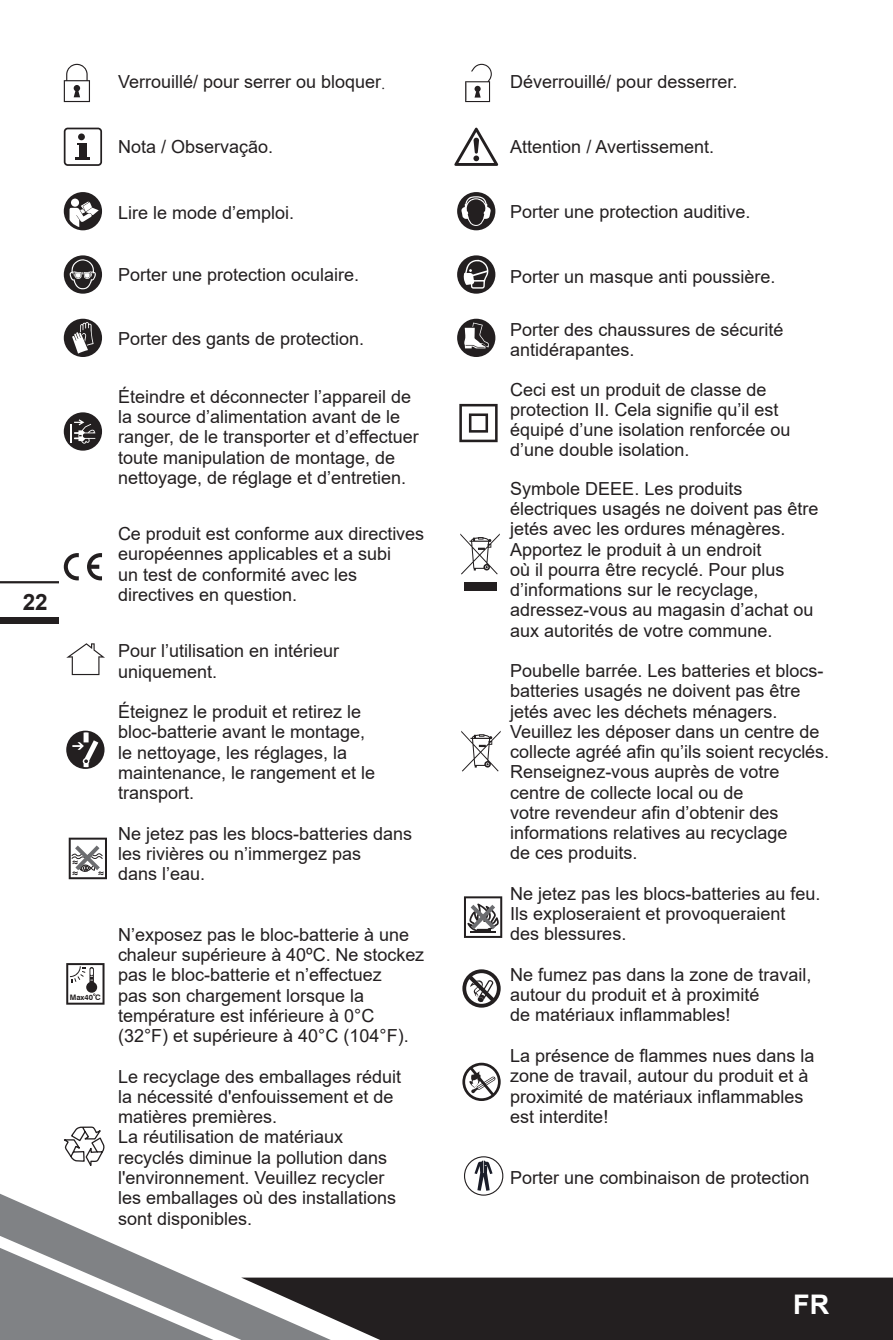
<style>
.page{position:relative;width:893px;height:1340px;background:#fff}
.page>*{position:absolute;margin:0;border:0;box-sizing:border-box;transform-origin:0 0}
.t1{font:700 27px "Arial";color:#fff}
.t2{font:700 22.5px "Arial";color:#231f20}
.t3{font:18px/20.2px "Arial";color:#231f20}
.t4{font:700 7.65px "Swiss 721 BT";color:#231f20}
.s1{font-family:"Adobe Song Std";font-weight:300}
</style>
<div class="page">
<div style="left:331px;top:1277px;width:562px;height:62px;background:#231f20"></div>
<svg style="left:0;top:1193px;width:331px;height:146px"></svg>
<hr style="left:0;top:581px;width:59px;height:2px;background:#231f20">
<div style="left:0;top:617px;width:59px;height:6px;background:#231f20"></div>
<svg style="left:64px;top:64px;width:26px;height:38px"></svg>
<svg style="left:465px;top:64px;width:27px;height:38px"></svg>
<svg style="left:64px;top:128px;width:38px;height:38px"></svg>
<div style="left:79px;top:143px;width:8px;height:15px;background:#231f20"></div>
<hr style="left:76px;top:157px;width:14px;height:3px;background:#231f20">
<svg style="left:454px;top:127px;width:45px;height:39px"></svg>
<div style="left:64px;top:192px;width:38px;height:38px;background:#231f20;border-radius:50%"></div>
<svg style="left:71px;top:198px;width:8px;height:9px"></svg>
<svg style="left:70px;top:201px;width:29px;height:26px"></svg>
<div style="left:457px;top:192px;width:38px;height:38px;background:#231f20;border-radius:50%"></div>
<svg style="left:461px;top:196px;width:30px;height:30px"></svg>
<svg style="left:64px;top:255px;width:38px;height:39px"></svg>
<div style="left:457px;top:255px;width:38px;height:39px;background:#231f20;border-radius:50%"></div>
<svg style="left:464px;top:259px;width:24px;height:30px"></svg>
<div style="left:64px;top:319px;width:38px;height:38px;background:#231f20;border-radius:50%"></div>
<svg style="left:72px;top:322px;width:22px;height:31px"></svg>
<div style="left:457px;top:319px;width:38px;height:38px;background:#231f20;border-radius:50%"></div>
<svg style="left:464px;top:322px;width:25px;height:26px"></svg>
<div style="left:64px;top:412px;width:38px;height:38px;background:#231f20;border-radius:50%"></div>
<svg style="left:71px;top:419px;width:24px;height:24px"></svg>
<svg style="left:459px;top:404px;width:39px;height:38px"></svg>
<svg style="left:64px;top:553px;width:15px;height:27px"></svg>
<svg style="left:87px;top:553px;width:15px;height:27px"></svg>
<svg style="left:460px;top:533px;width:40px;height:41px"></svg>
<div style="left:464px;top:582px;width:32px;height:9px;background:#231f20"></div>
<svg style="left:66px;top:643px;width:39px;height:32px"></svg>
<svg style="left:66px;top:730px;width:39px;height:39px"></svg>
<svg style="left:72px;top:732px;width:26px;height:35px"></svg>
<svg style="left:461px;top:730px;width:40px;height:41px"></svg>
<svg style="left:69px;top:837px;width:38px;height:42px"></svg>
<svg style="left:464px;top:896px;width:38px;height:41px"></svg>
<svg style="left:66px;top:963px;width:39px;height:41px"></svg>
<svg style="left:462px;top:969px;width:39px;height:38px"></svg>
<svg style="left:462px;top:1062px;width:39px;height:39px"></svg>
<svg style="left:64px;top:1126px;width:41px;height:40px"></svg>
<svg style="left:464px;top:1156px;width:39px;height:39px"></svg>
<div style="left:464px;top:1156px;width:39px;height:39px;border:1px solid #231f20;border-radius:50%"></div>
<svg style="left:474px;top:1160px;width:19px;height:30px"></svg>
<p class="t2" style="left:23px;top:586px;width:27px">22</p>
<p class="t3" style="left:118px;top:72px;width:269px">Verrouillé/ pour serrer ou bloquer<span class="s1">.</span></p>
<p class="t3" style="left:118px;top:136px;width:157px">Nota / Observação.</p>
<p class="t3" style="left:118px;top:202px;width:178px">Lire le mode d’emploi.</p>
<p class="t3" style="left:118px;top:264px;width:243px">Porter une protection oculaire.</p>
<p class="t3" style="left:118px;top:329px;width:248px">Porter des gants de protection.</p>
<p class="t3" style="left:118px;top:386px;width:295px">Éteindre et déconnecter l’appareil de la source d’alimentation avant de le</p>
<p class="t3" style="left:118px;top:427px;width:302px">ranger, de le transporter et d’effectuer toute manipulation de montage, de</p>
<p class="t3" style="left:118px;top:467px;width:290px">nettoyage, de réglage et d’entretien.</p>
<p class="t3" style="left:118px;top:523px;width:308px">Ce produit est conforme aux directives européennes applicables et a subi</p>
<p class="t3" style="left:118px;top:564px;width:241px">un test de conformité avec les directives en question.</p>
<p class="t3" style="left:118px;top:640px;width:223px">Pour l’utilisation en intérieur uniquement.</p>
<p class="t3" style="left:118px;top:701px;width:259px">Éteignez le produit et retirez le bloc-batterie avant le montage, le nettoyage, les réglages, la maintenance, le rangement et le transport.</p>
<p class="t3" style="left:118px;top:823px;width:296px">Ne jetez pas les blocs-batteries dans les rivières ou n’immergez pas</p>
<p class="t3" style="left:118px;top:863px;width:89px">dans l’eau.</p>
<p class="t4" style="left:70px;top:992px;width:33px">Max40 C</p>
<p class="t3" style="left:118px;top:924px;width:308px">N’exposez pas le bloc-batterie à une chaleur supérieure à 40ºC. Ne stockez pas le bloc-batterie et n’effectuez<br>pas son chargement lorsque la température est inférieure à 0°C (32°F) et supérieure à 40°C (104°F).</p>
<p class="t3" style="left:118px;top:1066px;width:285px">Le recyclage des emballages réduit la nécessité d'enfouissement et de matières premières.</p>
<p class="t3" style="left:118px;top:1126px;width:271px">La réutilisation de matériaux recyclés diminue la pollution dans l'environnement. Veuillez recycler</p>
<p class="t3" style="left:118px;top:1187px;width:280px">les emballages où des installations sont disponibles.</p>
<p class="t3" style="left:510px;top:72px;width:229px">Déverrouillé/ pour desserrer.</p>
<p class="t3" style="left:510px;top:136px;width:205px">Attention / Avertissement.</p>
<p class="t3" style="left:510px;top:202px;width:242px">Porter une protection auditive.</p>
<p class="t3" style="left:510px;top:266px;width:267px">Porter un masque anti poussière.</p>
<p class="t3" style="left:510px;top:319px;width:275px">Porter des chaussures de sécurité antidérapantes.</p>
<p class="t3" style="left:510px;top:379px;width:282px">Ceci est un produit de classe de protection II. Cela signifie qu’il est équipé d’une isolation renforcée ou d’une double isolation.</p>
<p class="t3" style="left:510px;top:478px;width:310px">Symbole DEEE. Les produits électriques usagés ne doivent pas être jetés avec les ordures ménagères.<br>Apportez le produit à un endroit<br>où il pourra être recyclé. Pour plus d’informations sur le recyclage, adressez-vous au magasin d’achat ou aux autorités de votre commune.</p>
<p class="t3" style="left:510px;top:660px;width:320px">Poubelle barrée. Les batteries et blocs&shy;batteries usagés ne doivent pas être jetés avec les déchets ménagers.<br>Veuillez les déposer dans un centre de collecte agréé afin qu’ils soient recyclés.</p>
<p class="t3" style="left:510px;top:761px;width:279px">Renseignez-vous auprès de votre centre de collecte local ou de votre revendeur afin d’obtenir des informations relatives au recyclage</p>
<p class="t3" style="left:510px;top:842px;width:129px">de ces produits.</p>
<p class="t3" style="left:510px;top:883px;width:312px">Ne jetez pas les blocs-batteries au feu.<br>Ils exploseraient et provoqueraient</p>
<p class="t3" style="left:510px;top:923px;width:118px">des blessures.</p>
<p class="t3" style="left:510px;top:964px;width:303px">Ne fumez pas dans la zone de travail, autour du produit et à proximité</p>
<p class="t3" style="left:510px;top:1004px;width:222px">de matériaux inflammables!</p>
<p class="t3" style="left:510px;top:1045px;width:306px">La présence de flammes nues dans la zone de travail, autour du produit et à proximité de matériaux inflammables est interdite!</p>
<p class="t3" style="left:510px;top:1166px;width:301px">Porter une combinaison de protection</p>
<h1 class="t1" style="left:793px;top:1285px;width:37px">FR</h1>
</div>
